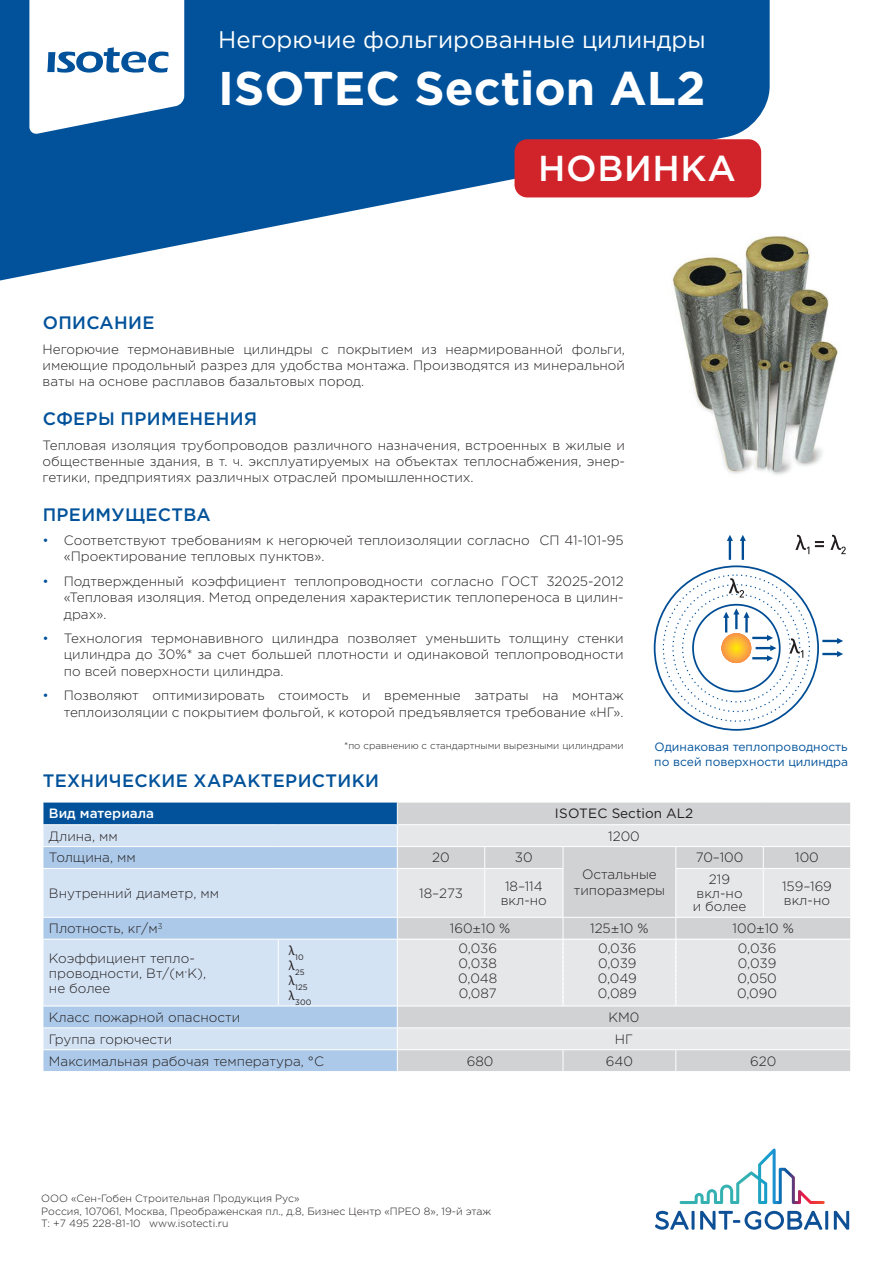
<style>
.page{position:relative;width:893px;height:1263px;background:#fff}
.page>*{position:absolute;margin:0;border:0;box-sizing:border-box;transform-origin:0 0}
.t1{font:700 47.25px "Gotham Pro";color:#fff}
.t2{font:500 36px "Gotham Pro";letter-spacing:.02em;color:#fff}
.t3{font:24px "Gotham Pro";color:#fff}
.t4{font:500 18px "Gotham Pro";letter-spacing:.02em;color:#01529a}
.t5{font:300 13.5px/16.2px "Gotham Pro";color:#231f20;text-align:justify}
.t6{font:13.5px "Gotham Pro";color:#231f20}
.t7{font:500 13.5px "Gotham Pro";color:#fff}
.t8{font:12px/15px "Gotham Pro";color:#01529a}
.t9{font:300 10.5px/12.6px "Gotham Pro";color:#231f20}
.t10{font:300 9.75px "Gotham Pro";color:#231f20}
.t11{font:7.8px/15px "Gotham Pro";color:#231f20}
.s1{color:#01529a}
</style>
<div class="page">
<svg style="left:655px;top:1211px;width:34px;height:19px"></svg>
<hr style="left:692px;top:1211px;width:3px;height:19px;background:#0e5096">
<svg style="left:700px;top:1211px;width:122px;height:19px"></svg>
<hr style="left:825px;top:1211px;width:3px;height:19px;background:#0e5096">
<svg style="left:834px;top:1211px;width:15px;height:19px"></svg>
<svg style="left:680px;top:1148px;width:145px;height:56px"></svg>
<svg style="left:0;top:0;width:770px;height:281px;fill:#01529a"></svg>
<div style="left:43px;top:802px;width:354px;height:23px;background:#01529a"></div>
<div style="left:398px;top:803px;width:452px;height:21px;background:#d1d2d4"></div>
<div style="left:44px;top:825px;width:353px;height:21px;background:#d4e3f4"></div>
<svg style="left:398px;top:825px;width:452px;height:92px;background:#dedfe1"></svg>
<svg style="left:44px;top:847px;width:353px;height:224px;background:#c5d9ef"></svg>
<hr style="left:43px;top:802px;width:235px;height:1px;background:#fff">
<hr style="left:278px;top:802px;width:119px;height:1px;background:#fff">
<hr style="left:43px;top:824px;width:235px;height:1px;background:#fff">
<hr style="left:278px;top:824px;width:119px;height:1px;background:#fff">
<svg style="left:43px;top:802px;width:1px;height:66px"></svg>
<hr style="left:397px;top:846px;width:88px;height:1px;background:#fff">
<svg style="left:397px;top:802px;width:1px;height:23px"></svg>
<hr style="left:485px;top:846px;width:78px;height:1px;background:#fff">
<svg style="left:484px;top:847px;width:1px;height:21px"></svg>
<hr style="left:563px;top:846px;width:113px;height:1px;background:#fff">
<svg style="left:563px;top:847px;width:1px;height:21px"></svg>
<hr style="left:676px;top:846px;width:87px;height:1px;background:#fff">
<svg style="left:675px;top:847px;width:1px;height:21px"></svg>
<hr style="left:763px;top:846px;width:88px;height:1px;background:#fff">
<svg style="left:763px;top:847px;width:1px;height:21px"></svg>
<hr style="left:43px;top:868px;width:235px;height:1px;background:#fff">
<hr style="left:278px;top:868px;width:119px;height:1px;background:#fff">
<hr style="left:397px;top:868px;width:88px;height:1px;background:#fff">
<hr style="left:485px;top:868px;width:78px;height:1px;background:#fff">
<hr style="left:484px;top:869px;width:1px;height:48px;background:#fff">
<hr style="left:563px;top:869px;width:1px;height:48px;background:#fff">
<hr style="left:675px;top:868px;width:88px;height:1px;background:#fff">
<hr style="left:675px;top:869px;width:1px;height:48px;background:#fff">
<hr style="left:763px;top:868px;width:88px;height:1px;background:#fff">
<hr style="left:763px;top:869px;width:1px;height:48px;background:#fff">
<hr style="left:43px;top:917px;width:235px;height:1px;background:#fff">
<svg style="left:43px;top:918px;width:1px;height:21px"></svg>
<hr style="left:278px;top:917px;width:119px;height:1px;background:#fff">
<hr style="left:43px;top:939px;width:235px;height:1px;background:#fff">
<hr style="left:278px;top:939px;width:120px;height:1px;background:#fff">
<hr style="left:278px;top:939px;width:1px;height:66px;background:#fff">
<hr style="left:43px;top:1005px;width:235px;height:1px;background:#fff">
<hr style="left:278px;top:1005px;width:119px;height:1px;background:#fff">
<hr style="left:43px;top:1027px;width:235px;height:1px;background:#fff">
<hr style="left:278px;top:1027px;width:119px;height:1px;background:#fff">
<hr style="left:43px;top:1049px;width:235px;height:1px;background:#fff">
<svg style="left:43px;top:1006px;width:1px;height:65px"></svg>
<hr style="left:278px;top:1049px;width:119px;height:1px;background:#fff">
<svg style="left:397px;top:918px;width:454px;height:153px;background:#dedfe1"></svg>
<img style="left:625px;top:225px;width:213px;height:250px">
<svg style="left:653px;top:535px;width:193px;height:196px"></svg>
<div style="left:514px;top:139px;width:247px;height:58px;background:#d1232a;border-radius:13px"></div>
<svg style="left:29px;top:0;width:155px;height:135px"></svg>
<h3 class="t3" style="left:218px;top:26px;width:489px">Негорючие фольгированные цилиндры</h3>
<h1 class="t1" style="left:218px;top:60px;width:489px">ISOTEC Section AL2</h1>
<h2 class="t2" style="left:538px;top:148px;width:199px">НОВИНКА</h2>
<h3 class="t4" style="left:43px;top:312px;width:113px">ОПИСАНИЕ</h3>
<p class="t5" style="left:43px;top:341px;width:584px">Негорючие термонавивные цилиндры с покрытием из неармированной фольги, имеющие продольный разрез для удобства монтажа. Производятся из минеральной ваты на основе расплавов базальтовых пород.</p>
<h3 class="t4" style="left:43px;top:408px;width:216px">СФЕРЫ ПРИМЕНЕНИЯ</h3>
<p class="t5" style="left:43px;top:437px;width:584px">Тепловая изоляция трубопроводов различного назначения, встроенных в жилые и общественные здания, в т. ч. эксплуатируемых на объектах теплоснабжения, энер&shy;гетики, предприятиях различных отраслей промышленностих.</p>
<h3 class="t4" style="left:43px;top:504px;width:170px">ПРЕИМУЩЕСТВА</h3>
<p class="t5" style="left:64px;top:532px;width:561px;text-indent:-21px"><span class="s1">•</span> Соответствуют требованиям к негорючей теплоизоляции согласно СП 41-101-95 «Проектирование тепловых пунктов».</p>
<p class="t5" style="left:64px;top:573px;width:561px;text-indent:-21px"><span class="s1">•</span> Подтвержденный коэффициент теплопроводности согласно ГОСТ 32025-2012 «Тепловая изоляция. Метод определения характеристик теплопереноса в цилин&shy;драх».</p>
<p class="t5" style="left:64px;top:630px;width:561px;text-indent:-21px"><span class="s1">•</span> Технология термонавивного цилиндра позволяет уменьшить толщину стенки цилиндра до 30%* за счет большей плотности и одинаковой теплопроводности по всей поверхности цилиндра.</p>
<p class="t5" style="left:43px;top:688px;width:583px;text-align:right"><span class="s1">•</span> Позволяют оптимизировать стоимость и временные затраты на монтаж теплоизоляции с покрытием фольгой, к которой предъявляется требование «НГ».</p>
<p class="t10" style="left:344px;top:740px;width:281px">*по сравнению с стандартными вырезными цилиндрами</p>
<h3 class="t4" style="left:43px;top:770px;width:338px">ТЕХНИЧЕСКИЕ ХАРАКТЕРИСТИКИ</h3>
<p class="t7" style="left:49px;top:806px;width:107px">Вид материала</p>
<p class="t6" style="left:555px;top:806px;width:140px">ISOTEC Section AL2</p>
<p class="t5" style="left:49px;top:828px;width:70px">Длина, мм</p>
<p class="t5" style="left:608px;top:828px;width:33px">1200</p>
<p class="t5" style="left:49px;top:850px;width:88px">Толщина, мм</p>
<p class="t5" style="left:432px;top:850px;width:19px">20</p>
<p class="t5" style="left:515px;top:850px;width:19px">30</p>
<p class="t5" style="left:574px;top:866px;width:93px;text-align:center">Остальные типоразмеры</p>
<p class="t8" style="left:654px;top:740px;width:195px">Одинаковая теплопроводность по всей поверхности цилиндра</p>
<p class="t5" style="left:696px;top:850px;width:49px">70–100</p>
<p class="t5" style="left:795px;top:850px;width:25px">100</p>
<p class="t5" style="left:49px;top:885px;width:172px">Внутренний диаметр, мм</p>
<p class="t5" style="left:419px;top:885px;width:45px">18–273</p>
<p class="t5" style="left:501px;top:880px;width:48px;line-height:13.5px;text-align:center">18–114 вкл-но</p>
<p class="t5" style="left:693px;top:873px;width:55px;line-height:13.5px;text-align:center">219 вкл-но и более</p>
<p class="t5" style="left:782px;top:880px;width:51px;line-height:13.5px">159–169 вкл-но</p>
<p class="t5" style="left:49px;top:920px;width:115px">Плотность, кг/м<sup>3</sup></p>
<p class="t5" style="left:450px;top:920px;width:62px">160±10 %</p>
<p class="t5" style="left:590px;top:920px;width:60px">125±10 %</p>
<p class="t5" style="left:733px;top:920px;width:63px">100±10 %</p>
<p class="t5" style="left:49px;top:950px;width:159px;line-height:15px;text-align:left">Коэффициент тепло&shy;проводности, Вт/(м·K), не более</p>
<p class="t11" style="left:288px;top:949px;width:24px"><sup>λ</sup>10 <sup>λ</sup>25 <sup>λ</sup>125 <sup>λ</sup>300</p>
<p class="t5" style="left:458px;top:941px;width:41px;line-height:15px">0,036<br>0,038<br>0,048<br>0,087</p>
<p class="t5" style="left:598px;top:941px;width:41px;line-height:15px">0,036<br>0,039<br>0,049<br>0,089</p>
<p class="t5" style="left:737px;top:941px;width:41px;line-height:15px">0,036<br>0,039<br>0,050<br>0,090</p>
<p class="t5" style="left:49px;top:1009px;width:193px">Класс пожарной опасности</p>
<p class="t5" style="left:608px;top:1009px;width:32px">КМ0</p>
<p class="t5" style="left:49px;top:1031px;width:125px">Группа горючести</p>
<p class="t5" style="left:615px;top:1031px;width:20px">НГ</p>
<p class="t5" style="left:49px;top:1053px;width:277px">Максимальная рабочая температура, °С</p>
<p class="t5" style="left:467px;top:1053px;width:28px">680</p>
<p class="t5" style="left:606px;top:1053px;width:29px">640</p>
<p class="t5" style="left:750px;top:1053px;width:28px">620</p>
<p class="t9" style="left:41px;top:1192px;width:452px">ООО «Сен-Гобен Строительная Продукция Рус»<br>Россия, 107061, Москва, Преображенская пл., д.8, Бизнес Центр «ПРЕО 8», 19-й этаж<br>Т: +7 495 228-81-10 www.isotecti.ru</p>
</div>
